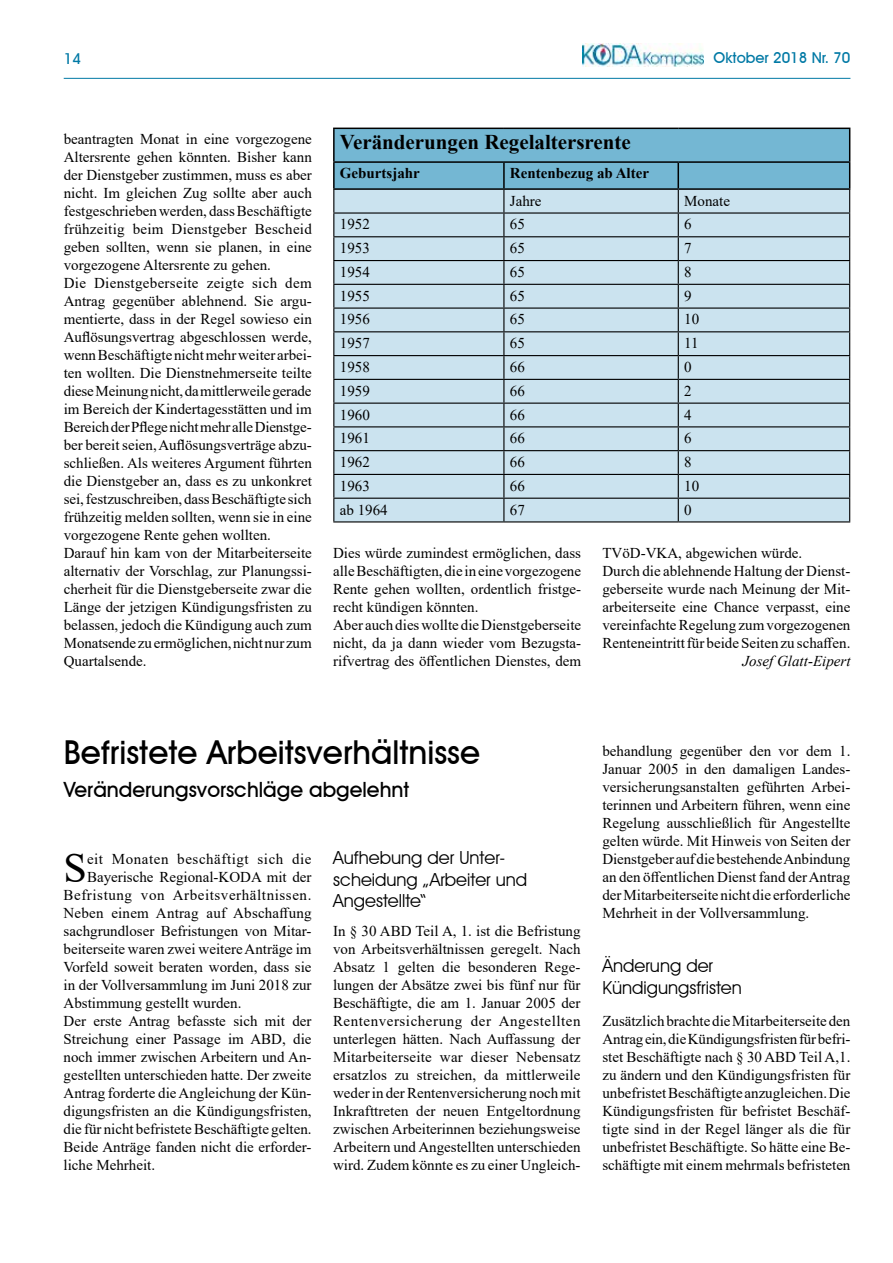
<style>
.page{position:relative;width:893px;height:1263px;background:#fff}
.page>*{position:absolute;margin:0;border:0;box-sizing:border-box;transform-origin:0 0}
.t1{font:42.15px "Times New Roman";color:#000}
.t2{font:500 33px "Avant Garde IT Cby BT";color:#000}
.t3{font:500 21px "Avant Garde IT Cby BT";color:#000}
.t4{font:700 21px "Times New Roman";color:#000}
.t5{font:18px/21.6px "Avant Garde IT Cby BT";color:#000}
.t6{font:15px/18px "Times New Roman";color:#000}
.t7{font:15px "Times New Roman";letter-spacing:.04em;color:#000}
.t8{font:700 15px "Times New Roman";color:#000}
.t9{font:500 15px "Avant Garde IT Cby BT";color:#0079a5}
.t10{font:italic 15px "Times New Roman";color:#000}
</style>
<div class="page">
<svg style="left:333px;top:128px;width:517px;height:393px"></svg>
<hr style="left:333px;top:521px;width:171px;height:1px;background:#000">
<hr style="left:504px;top:521px;width:174px;height:1px;background:#000">
<hr style="left:678px;top:521px;width:172px;height:1px;background:#000">
<hr style="left:64px;top:78px;width:786px;height:1px;background:#0079a5">
<img style="left:582px;top:44px;width:121px;height:22px">
<p class="t9" style="left:64px;top:49px;width:19px">14</p>
<p class="t9" style="left:714px;top:49px;width:138px">Oktober 2018 Nr. 70</p>
<p class="t6" style="left:64px;top:130px;width:250px">beantragten Monat in eine vorgezogene Altersrente gehen könnten. Bisher kann der Dienstgeber zustimmen, muss es aber nicht. Im gleichen Zug sollte aber auch festgeschrieben werden, dass Beschäftigte frühzeitig beim Dienstgeber Bescheid geben sollten, wenn sie planen, in eine vorgezogene Altersrente zu gehen.<br>Die Dienstgeberseite zeigte sich dem Antrag gegenüber ablehnend. Sie argu&shy;mentierte, dass in der Regel sowieso ein Auflösungsvertrag abgeschlossen werde, wenn Beschäftigte nicht mehr weiter arbei&shy;ten wollten. Die Dienstnehmerseite teilte diese Meinung nicht, da mittlerweile gerade im Bereich der Kindertagesstätten und im Bereich der Pflege nicht mehr alle Dienstge&shy;ber bereit seien, Auflösungsverträge abzu&shy;schließen. Als weiteres Argument führten die Dienstgeber an, dass es zu unkonkret sei, festzuschreiben, dass Beschäftigte sich frühzeitig melden sollten, wenn sie in eine vorgezogene Rente gehen wollten.<br>Darauf hin kam von der Mitarbeiterseite alternativ der Vorschlag, zur Planungssi&shy;cherheit für die Dienstgeberseite zwar die Länge der jetzigen Kündigungsfristen zu belassen, jedoch die Kündigung auch zum Monatsende zu ermöglichen, nicht nur zum Quartalsende.</p>
<h3 class="t4" style="left:340px;top:126px;width:293px">Veränderungen Regelaltersrente</h3>
<p class="t8" style="left:340px;top:162px;width:81px">Geburtsjahr</p>
<p class="t8" style="left:510px;top:162px;width:141px">Rentenbezug ab Alter</p>
<p class="t6" style="left:510px;top:191px;width:33px">Jahre</p>
<p class="t6" style="left:684px;top:191px;width:47px">Monate</p>
<p class="t6" style="left:340px;top:215px;width:31px">1952</p>
<p class="t6" style="left:510px;top:215px;width:16px">65</p>
<p class="t6" style="left:684px;top:215px;width:9px">6</p>
<p class="t6" style="left:340px;top:239px;width:31px">1953</p>
<p class="t6" style="left:510px;top:239px;width:16px">65</p>
<p class="t6" style="left:684px;top:239px;width:9px">7</p>
<p class="t6" style="left:340px;top:262px;width:31px">1954</p>
<p class="t6" style="left:510px;top:262px;width:16px">65</p>
<p class="t6" style="left:684px;top:262px;width:9px">8</p>
<p class="t6" style="left:340px;top:286px;width:31px">1955</p>
<p class="t6" style="left:510px;top:286px;width:16px">65</p>
<p class="t6" style="left:684px;top:286px;width:9px">9</p>
<p class="t6" style="left:340px;top:310px;width:31px">1956</p>
<p class="t6" style="left:510px;top:310px;width:16px">65</p>
<p class="t6" style="left:684px;top:310px;width:16px">10</p>
<p class="t6" style="left:340px;top:334px;width:31px">1957</p>
<p class="t6" style="left:510px;top:334px;width:16px">65</p>
<p class="t6" style="left:684px;top:334px;width:16px">11</p>
<p class="t6" style="left:340px;top:357px;width:31px">1958</p>
<p class="t6" style="left:510px;top:357px;width:16px">66</p>
<p class="t6" style="left:684px;top:357px;width:9px">0</p>
<p class="t6" style="left:340px;top:381px;width:31px">1959</p>
<p class="t6" style="left:510px;top:381px;width:16px">66</p>
<p class="t6" style="left:684px;top:381px;width:9px">2</p>
<p class="t6" style="left:340px;top:405px;width:31px">1960</p>
<p class="t6" style="left:510px;top:405px;width:16px">66</p>
<p class="t6" style="left:684px;top:405px;width:9px">4</p>
<p class="t6" style="left:340px;top:429px;width:31px">1961</p>
<p class="t6" style="left:510px;top:429px;width:16px">66</p>
<p class="t6" style="left:684px;top:429px;width:9px">6</p>
<p class="t6" style="left:340px;top:453px;width:31px">1962</p>
<p class="t6" style="left:510px;top:453px;width:16px">66</p>
<p class="t6" style="left:684px;top:453px;width:9px">8</p>
<p class="t6" style="left:340px;top:476px;width:31px">1963</p>
<p class="t6" style="left:510px;top:476px;width:16px">66</p>
<p class="t6" style="left:684px;top:476px;width:16px">10</p>
<p class="t6" style="left:340px;top:500px;width:49px">ab 1964</p>
<p class="t6" style="left:510px;top:500px;width:16px">67</p>
<p class="t6" style="left:684px;top:500px;width:9px">0</p>
<p class="t6" style="left:333px;top:544px;width:250px">Dies würde zumindest ermöglichen, dass alle Beschäftigten, die in eine vorgezogene Rente gehen wollten, ordentlich fristge&shy;recht kündigen könnten.<br>Aber auch dies wollte die Dienstgeberseite nicht, da ja dann wieder vom Bezugsta&shy;rifvertrag des öffentlichen Dienstes, dem</p>
<p class="t6" style="left:602px;top:544px;width:250px">TVöD-VKA, abgewichen würde.<br>Durch die ablehnende Haltung der Dienst&shy;geberseite wurde nach Meinung der Mit&shy;arbeiterseite eine Chance verpasst, eine vereinfachte Regelung zum vorgezogenen Renteneintritt für beide Seiten zu schaffen.</p>
<p class="t10" style="left:743px;top:651px;width:109px">Josef Glatt-Eipert</p>
<h2 class="t2" style="left:64px;top:732px;width:418px">Befristete Arbeitsverhältnisse</h2>
<h3 class="t3" style="left:64px;top:776px;width:347px">Veränderungsvorschläge abgelehnt</h3>
<h1 class="t1" style="left:64px;top:838px;width:25px">S</h1>
<p class="t7" style="left:87px;top:848px;width:226px">eit Monaten beschäftigt sich die</p>
<p class="t6" style="left:87px;top:868px;width:226px">Bayerische Regional-KODA mit der</p>
<p class="t7" style="left:64px;top:884px;width:249px">Befristung von Arbeitsverhältnissen.</p>
<p class="t6" style="left:64px;top:904px;width:250px">Neben einem Antrag auf Abschaffung</p>
<p class="t6" style="left:64px;top:922px;width:250px">sachgrundloser Befristungen von Mitar-</p>
<p class="t6" style="left:64px;top:940px;width:250px">beiterseite waren zwei weitere Anträge im</p>
<p class="t6" style="left:64px;top:958px;width:250px">Vorfeld soweit beraten worden, dass sie</p>
<p class="t6" style="left:64px;top:976px;width:250px">in der Vollversammlung im Juni 2018 zur</p>
<p class="t6" style="left:64px;top:994px;width:179px">Abstimmung gestellt wurden.</p>
<p class="t6" style="left:64px;top:1012px;width:250px">Der erste Antrag befasste sich mit der</p>
<p class="t6" style="left:64px;top:1030px;width:250px">Streichung einer Passage im ABD, die</p>
<p class="t6" style="left:64px;top:1048px;width:250px">noch immer zwischen Arbeitern und An-</p>
<p class="t6" style="left:64px;top:1066px;width:250px">gestellten unterschieden hatte. Der zweite</p>
<p class="t6" style="left:64px;top:1084px;width:250px">Antrag forderte die Angleichung der Kün-</p>
<p class="t6" style="left:64px;top:1102px;width:250px">digungsfristen an die Kündigungsfristen,</p>
<p class="t6" style="left:64px;top:1120px;width:250px">die für nicht befristete Beschäftigte gelten.</p>
<p class="t6" style="left:64px;top:1138px;width:250px">Beide Anträge fanden nicht die erforder-</p>
<p class="t6" style="left:64px;top:1156px;width:93px">liche Mehrheit.</p>
<p class="t5" style="left:333px;top:847px;width:196px">Aufhebung der Unter&shy;scheidung „Arbeiter und<br>Angestellte“</p>
<p class="t6" style="left:333px;top:922px;width:249px;text-align:justify">In § 30 ABD Teil A, 1. ist die Befristung von Arbeitsverhältnissen geregelt. Nach Absatz 1 gelten die besonderen Rege&shy;lungen der Absätze zwei bis fünf nur für Beschäftigte, die am 1. Januar 2005 der Rentenversicherung der Angestellten unterlegen hätten. Nach Auffassung der Mitarbeiterseite war dieser Nebensatz ersatzlos zu streichen, da mittlerweile weder in der Rentenversicherung noch mit Inkrafttreten der neuen Entgeltordnung zwischen Arbeiterinnen beziehungsweise Arbeitern und Angestellten unterschieden wird. Zudem könnte es zu einer Ungleich-</p>
<p class="t6" style="left:602px;top:742px;width:250px;text-align:justify">behandlung gegenüber den vor dem 1.<br>Januar 2005 in den damaligen Landes&shy;versicherungsanstalten geführten Arbei&shy;terinnen und Arbeitern führen, wenn eine Regelung ausschließlich für Angestellte gelten würde. Mit Hinweis von Seiten der Dienstgeber auf die bestehende Anbindung an den öffentlichen Dienst fand der Antrag der Mitarbeiterseite nicht die erforderliche Mehrheit in der Vollversammlung.</p>
<p class="t5" style="left:602px;top:955px;width:141px">Änderung der<br>Kündigungsfristen</p>
<p class="t6" style="left:602px;top:1012px;width:250px;text-align:justify">Zusätzlich brachte die Mitarbeiterseite den Antrag ein, die Kündigungsfristen für befri&shy;stet Beschäftigte nach § 30 ABD Teil A,1. zu ändern und den Kündigungsfristen für unbefristet Beschäftigte anzugleichen. Die Kündigungsfristen für befristet Beschäf&shy;tigte sind in der Regel länger als die für unbefristet Beschäftigte. So hätte eine Be&shy;schäftigte mit einem mehrmals befristeten</p>
</div>
